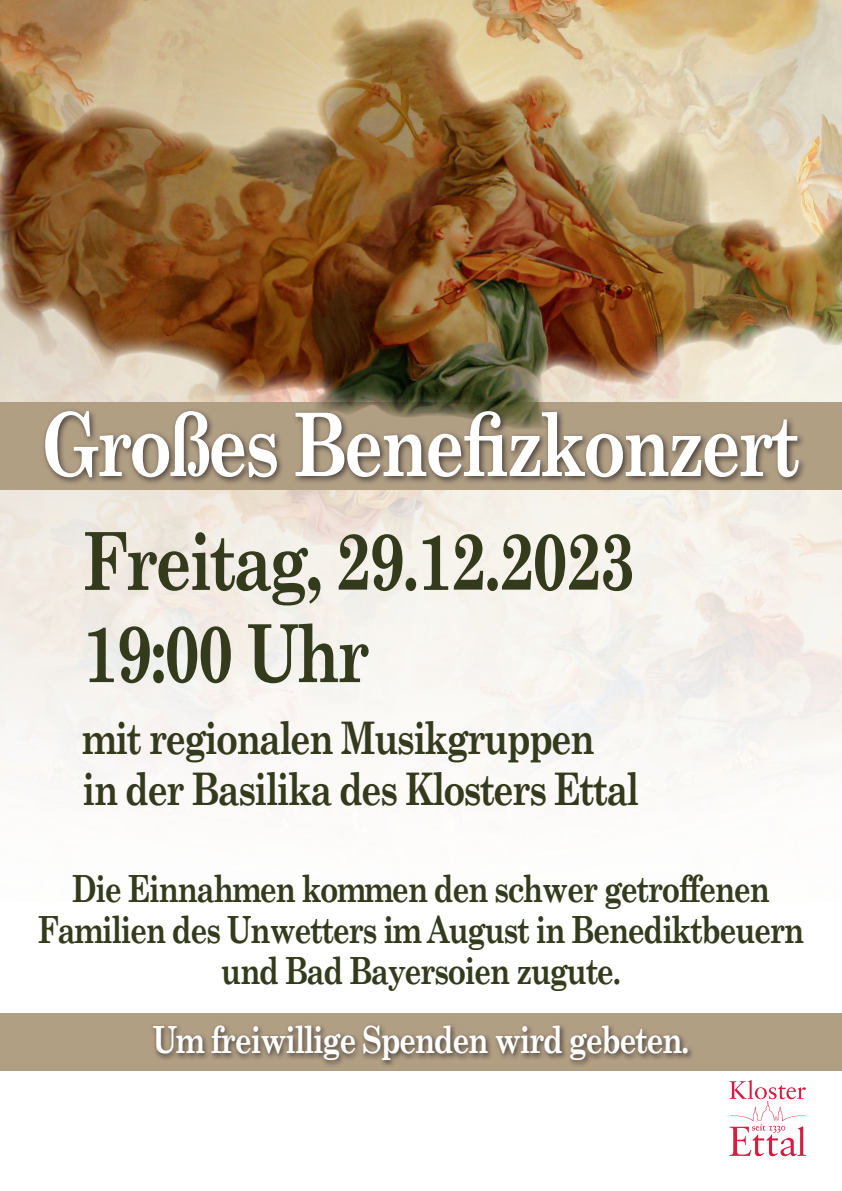
<style>
.page{position:relative;width:842px;height:1191px;background:#fff}
.page>*{position:absolute;margin:0;border:0;box-sizing:border-box;transform-origin:0 0}
.t1{font:700 87.5px "Century Schoolbook";letter-spacing:-.05em;color:#fff;scale:.8 1}
.t2{font:700 80px/92.2px "Century Schoolbook";letter-spacing:-.05em;color:#343b1d;scale:.8 1}
.t3{font:700 45px "Century Schoolbook";letter-spacing:-.05em;color:#343b1d;scale:.8 1}
.t4{font:700 37.5px/41px "Century Schoolbook";letter-spacing:-.05em;color:#343b1d;text-align:center;scale:.8 1}
.t5{font:700 37.5px "Century Schoolbook";letter-spacing:-.05em;color:#fff;scale:.8 1}
</style>
<div class="page">
<div style="left:0;top:402px;width:842px;height:87px;background:#b19f84"></div>
<div style="left:0;top:1013px;width:842px;height:57px;background:#b19f84"></div>
<img style="left:0;top:0;width:842px;height:407px">
<div style="left:41px;top:407px;width:765px;height:78px;background:#231f20;opacity:.75"></div>
<svg style="left:729px;top:1080px;width:77px;height:76px"></svg>
<div style="left:150px;top:1022px;width:545px;height:45px;background:#231f20;opacity:.75"></div>
<h1 class="t1" style="left:42px;top:376px;width:950px">Großes Benefizkonzert</h1>
<h2 class="t2" style="left:82px;top:511px;width:693px">Freitag, 29.12.2023<br>19:00 Uhr</h2>
<p class="t3" style="left:82px;top:702px;width:642px">mit regionalen Musikgruppen</p>
<p class="t3" style="left:82px;top:753px;width:698px">in der Basilika des Klosters Ettal</p>
<p class="t4" style="left:37px;top:866px;width:960px">Die Einnahmen kommen den schwer getroffenen<br>Familien des Unwetters im August in Benediktbeuern und Bad Bayersoien zugute.</p>
<p class="t5" style="left:152px;top:1010px;width:673px">Um freiwillige Spenden wird gebeten.</p>
</div>
